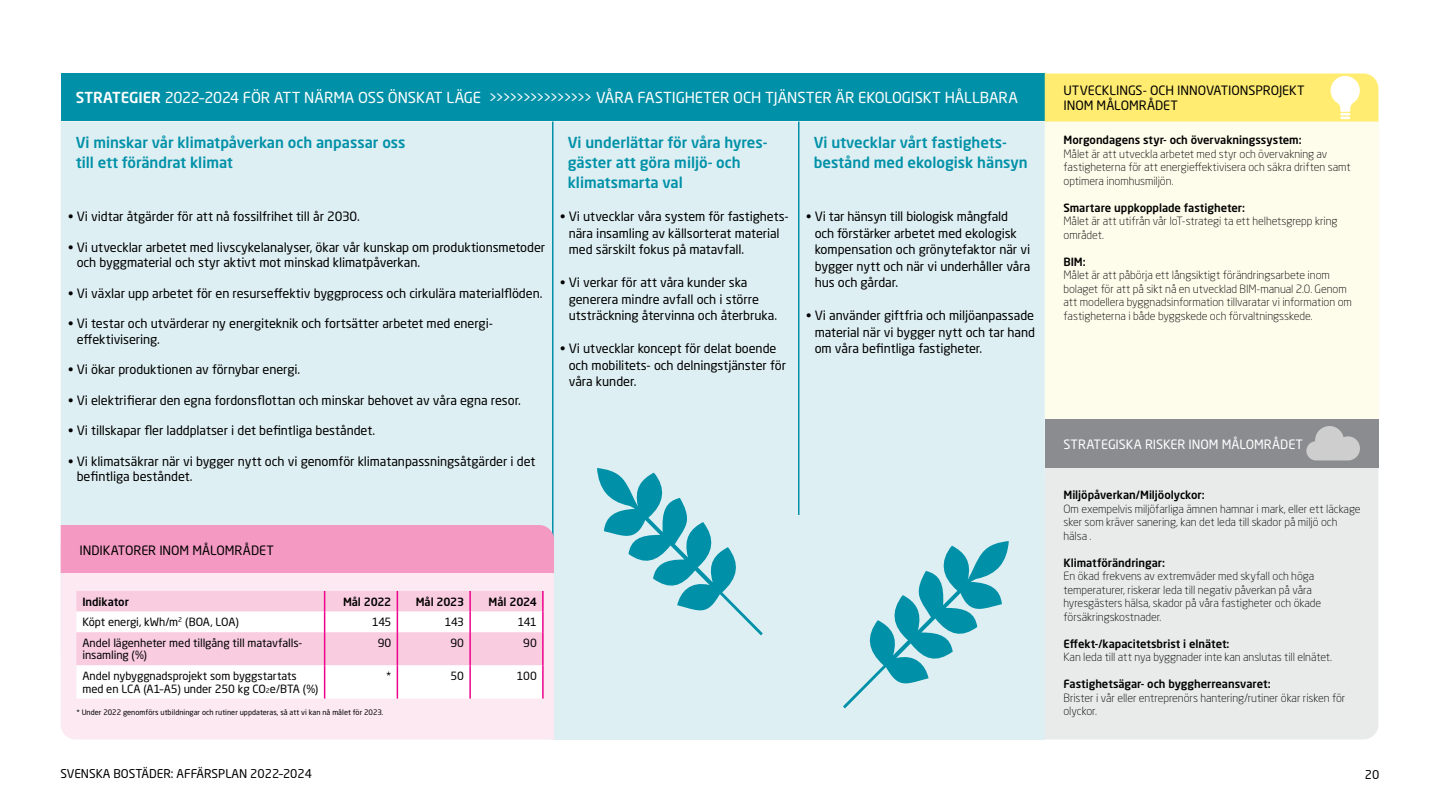
<style>
.page{position:relative;width:1440px;height:810px;background:#fff}
.page>*{position:absolute;margin:0;border:0;box-sizing:border-box;transform-origin:0 0}
.Mellanrubrik-ny{font:500 15px/19.8px "Neo Sans Std";color:#0091a8}
.Garamond_10_5_12_25{font:15px "Neo Sans Std";letter-spacing:-.005em;color:#fff}
.Fakta_text{font:12.75px/15.3px "Neo Sans Std";letter-spacing:-.005em;color:#000}
.Neo_Sans_rub_18_2{font:12.75px/16.5px "Neo Sans Std";letter-spacing:-.01em;color:#000}
.Garamond_10_5_12_25-2{font:12.75px/15.3px "Neo Sans Std";letter-spacing:-.005em;color:#000}
.Garamond_10_5_12_25-3{font:12.75px "Neo Sans Std";letter-spacing:-.005em;color:#fff}
.t1{font:12px "Neo Sans Std";color:#000}
.Fakta_text-2{font:300 11.25px/13.5px "Neo Sans Std";letter-spacing:-.005em;color:#000}
.Fakta_text-3{font:500 11.25px "Neo Sans Std";letter-spacing:-.005em;color:#000}
.t2{font:11.25px/12.6px "Neo Sans Std";letter-spacing:-.01em;color:#000}
.t3{font:7.43px "Neo Sans Std";letter-spacing:.005em;color:#000}
.s1{font-weight:500}
.s2{font-size:6.52px}
</style>
<div class="page">
<div style="left:552px;top:480px;width:493px;height:260px;background:#deeff3"></div>
<div style="left:1043px;top:98px;width:335px;height:321px;background:#fefceb"></div>
<div style="left:1045px;top:468px;width:333px;height:272px;background:#e9ebeb"></div>
<div style="left:61px;top:122px;width:984px;height:514px;background:#deeff3"></div>
<hr style="left:552px;top:122px;width:2px;height:82px;background:#0091a8">
<hr style="left:798px;top:122px;width:2px;height:82px;background:#0091a8">
<hr style="left:552px;top:204px;width:2px;height:450px;background:#0091a8">
<hr style="left:798px;top:204px;width:2px;height:450px;background:#0091a8">
<div style="left:61px;top:573px;width:493px;height:167px;background:#fce9f1"></div>
<svg style="left:76px;top:591px;width:466px;height:108px"></svg>
<hr style="left:397px;top:632px;width:1px;height:33px;background:#ed028c">
<hr style="left:469px;top:591px;width:2px;height:21px;background:#ed028c">
<hr style="left:469px;top:612px;width:2px;height:20px;background:#ed028c">
<hr style="left:469px;top:632px;width:2px;height:33px;background:#ed028c">
<hr style="left:542px;top:591px;width:2px;height:21px;background:#ed028c">
<hr style="left:542px;top:612px;width:2px;height:20px;background:#ed028c">
<hr style="left:542px;top:632px;width:2px;height:33px;background:#ed028c">
<hr style="left:324px;top:665px;width:1px;height:34px;background:#ed028c">
<hr style="left:397px;top:665px;width:1px;height:34px;background:#ed028c">
<hr style="left:469px;top:665px;width:2px;height:34px;background:#ed028c">
<hr style="left:542px;top:665px;width:2px;height:34px;background:#ed028c">
<svg style="left:597px;top:468px;width:166px;height:167px"></svg>
<svg style="left:843px;top:541px;width:166px;height:167px"></svg>
<div style="left:61px;top:74px;width:984px;height:48px;background:#0091a8"></div>
<div style="left:1045px;top:419px;width:333px;height:49px;background:#8a8c8f"></div>
<svg style="left:1306px;top:426px;width:54px;height:34px"></svg>
<svg style="left:1045px;top:74px;width:333px;height:48px;background:#feed79"></svg>
<div style="left:61px;top:525px;width:493px;height:48px;background:#f499c2"></div>
<div style="left:792px;top:515px;width:18px;height:149px;background:#deeff3"></div>
<p class="Garamond_10_5_12_25" style="left:76px;top:89px;width:944px"><span class="s1">STRATEGIER</span> 2022–2024 FÖR ATT NÄRMA OSS ÖNSKAT LÄGE &gt;&gt;&gt;&gt;&gt;&gt;&gt;&gt;&gt;&gt;&gt;&gt;&gt;&gt;&gt; VÅRA FASTIGHETER OCH TJÄNSTER ÄR EKOLOGISKT HÅLLBARA</p>
<p class="Mellanrubrik-ny" style="left:76px;top:132px;width:331px">Vi minskar vår klimatpåverkan och anpassar oss till ett förändrat klimat</p>
<p class="Mellanrubrik-ny" style="left:568px;top:132px;width:201px">Vi underlättar för våra hyres&shy;gäster att göra miljö- och klimatsmarta val</p>
<p class="Mellanrubrik-ny" style="left:814px;top:132px;width:216px">Vi utvecklar vårt fastighets&shy;bestånd med ekologisk hänsyn</p>
<p class="Fakta_text" style="left:68px;top:209px;width:293px">• Vi vidtar åtgärder för att nå fossilfrihet till år 2030.</p>
<p class="Fakta_text" style="left:77px;top:239px;width:470px;text-indent:-8px">• Vi utvecklar arbetet med livscykelanalyser, ökar vår kunskap om produktionsmetoder och byggmaterial och styr aktivt mot minskad klimatpåverkan.</p>
<p class="Fakta_text" style="left:68px;top:285px;width:476px">• Vi växlar upp arbetet för en resurseffektiv byggprocess och cirkulära materialflöden.</p>
<p class="Fakta_text" style="left:77px;top:316px;width:418px;text-indent:-8px">• Vi testar och utvärderar ny energiteknik och fortsätter arbetet med energi&shy;effektivisering.</p>
<p class="Fakta_text" style="left:68px;top:362px;width:234px">• Vi ökar produktionen av förnybar energi.</p>
<p class="Fakta_text" style="left:68px;top:392px;width:454px">• Vi elektrifierar den egna fordonsflottan och minskar behovet av våra egna resor.</p>
<p class="Fakta_text" style="left:68px;top:423px;width:308px">• Vi tillskapar fler laddplatser i det befintliga beståndet.</p>
<p class="Fakta_text" style="left:77px;top:454px;width:460px;text-indent:-8px">• Vi klimatsäkrar när vi bygger nytt och vi genomför klimatanpassningsåtgärder i det befintliga beståndet.</p>
<p class="Neo_Sans_rub_18_2" style="left:569px;top:208px;width:221px;text-indent:-8px">• Vi utvecklar våra system för fastighets&shy;nära insamling av källsorterat material med särskilt fokus på matavfall.</p>
<p class="Neo_Sans_rub_18_2" style="left:569px;top:274px;width:210px;text-indent:-8px">• Vi verkar för att våra kunder ska generera mindre avfall och i större utsträckning återvinna och återbruka.</p>
<p class="Neo_Sans_rub_18_2" style="left:569px;top:340px;width:219px;text-indent:-8px">• Vi utvecklar koncept för delat boende och mobilitets- och delningstjänster för våra kunder.</p>
<p class="Neo_Sans_rub_18_2" style="left:815px;top:208px;width:217px;text-indent:-8px">• Vi tar hänsyn till biologisk mångfald och förstärker arbetet med ekologisk kompensation och grönytefaktor när vi bygger nytt och när vi underhåller våra hus och gårdar.</p>
<p class="Neo_Sans_rub_18_2" style="left:815px;top:307px;width:222px;text-align:justify;text-indent:-8px">• Vi använder giftfria och miljöanpassade material när vi bygger nytt och tar hand om våra befintliga fastigheter.</p>
<p class="Garamond_10_5_12_25-2" style="left:80px;top:542px;width:196px">INDIKATORER INOM MÅLOMRÅDET</p>
<p class="Fakta_text-3" style="left:82px;top:594px;width:48px">Indikator</p>
<p class="Fakta_text-3" style="left:343px;top:594px;width:50px">Mål 2022</p>
<p class="Fakta_text-3" style="left:416px;top:594px;width:50px">Mål 2023</p>
<p class="Fakta_text-3" style="left:489px;top:594px;width:50px">Mål 2024</p>
<p class="t2" style="left:82px;top:616px;width:158px">Köpt energi, kWh/m<sup>2</sup> (BOA, LOA)</p>
<p class="t2" style="left:372px;top:616px;width:21px">145</p>
<p class="t2" style="left:445px;top:616px;width:21px">143</p>
<p class="t2" style="left:518px;top:616px;width:21px">141</p>
<p class="t2" style="left:82px;top:636px;width:221px">Andel lägenheter med tillgång till matavfalls&shy;insamling (%)</p>
<p class="t2" style="left:378px;top:636px;width:15px">90</p>
<p class="t2" style="left:451px;top:636px;width:15px">90</p>
<p class="t2" style="left:523px;top:636px;width:15px">90</p>
<p class="t2" style="left:82px;top:669px;width:237px">Andel nybyggnadsprojekt som byggstartats med en LCA (A1–A5) under 250 kg CO<span class="s2">2</span>e/BTA (%)</p>
<p class="t2" style="left:386px;top:669px;width:7px">*</p>
<p class="t2" style="left:451px;top:669px;width:15px">50</p>
<p class="t2" style="left:517px;top:669px;width:22px">100</p>
<p class="t3" style="left:76px;top:708px;width:309px">* Under 2022 genomförs utbildningar och rutiner uppdateras, så att vi kan nå målet för 2023.</p>
<p class="Garamond_10_5_12_25-2" style="left:1064px;top:82px;width:243px">UTVECKLINGS- OCH INNOVATIONSPROJEKT<br>INOM MÅLOMRÅDET</p>
<p class="Fakta_text-3" style="left:1064px;top:133px;width:240px">Morgondagens styr- och övervakningssystem:</p>
<p class="Fakta_text-2" style="left:1064px;top:147px;width:289px">Målet är att utveckla arbetet med styr och övervakning av fastigheterna för att energieffektivisera och säkra driften samt optimera inomhusmiljön.</p>
<p class="Fakta_text-3" style="left:1064px;top:201px;width:183px">Smartare uppkopplade fastigheter:</p>
<p class="Fakta_text-2" style="left:1064px;top:214px;width:275px">Målet är att utifrån vår IoT-strategi ta ett helhetsgrepp kring området.</p>
<p class="Fakta_text-3" style="left:1064px;top:255px;width:24px">BIM:</p>
<p class="Fakta_text-2" style="left:1064px;top:268px;width:290px">Målet är att påbörja ett långsiktigt förändringsarbete inom bolaget för att på sikt nå en utvecklad BIM-manual 2.0. Genom att modellera byggnadsinformation tillvaratar vi information om fastigheterna i både byggskede och förvaltningsskede.</p>
<p class="Garamond_10_5_12_25-3" style="left:1064px;top:437px;width:241px">STRATEGISKA RISKER INOM MÅLOMRÅDET</p>
<p class="Fakta_text-3" style="left:1064px;top:488px;width:143px">Miljöpåverkan/Miljöolyckor:</p>
<p class="Fakta_text-2" style="left:1064px;top:502px;width:299px">Om exempelvis miljöfarliga ämnen hamnar i mark, eller ett läckage sker som kräver sanering, kan det leda till skador på miljö och hälsa .</p>
<p class="Fakta_text-3" style="left:1064px;top:555px;width:103px">Klimatförändringar:</p>
<p class="Fakta_text-2" style="left:1064px;top:569px;width:259px">En ökad frekvens av extremväder med skyfall och höga temperaturer, riskerar leda till negativ påverkan på våra hyresgästers hälsa, skador på våra fastigheter och ökade försäkringskostnader.</p>
<p class="Fakta_text-3" style="left:1064px;top:636px;width:168px">Effekt-/kapacitetsbrist i elnätet:</p>
<p class="Fakta_text-2" style="left:1064px;top:650px;width:270px">Kan leda till att nya byggnader inte kan anslutas till elnätet.</p>
<p class="Fakta_text-3" style="left:1064px;top:677px;width:209px">Fastighetsägar- och byggherreansvaret:</p>
<p class="Fakta_text-2" style="left:1064px;top:691px;width:283px">Brister i vår eller entreprenörs hantering/rutiner ökar risken för olyckor.</p>
<p class="t1" style="left:61px;top:767px;width:253px">SVENSKA BOSTÄDER: AFFÄRSPLAN 2022–2024</p>
<p class="t1" style="left:1365px;top:767px;width:16px">20</p>
</div>
